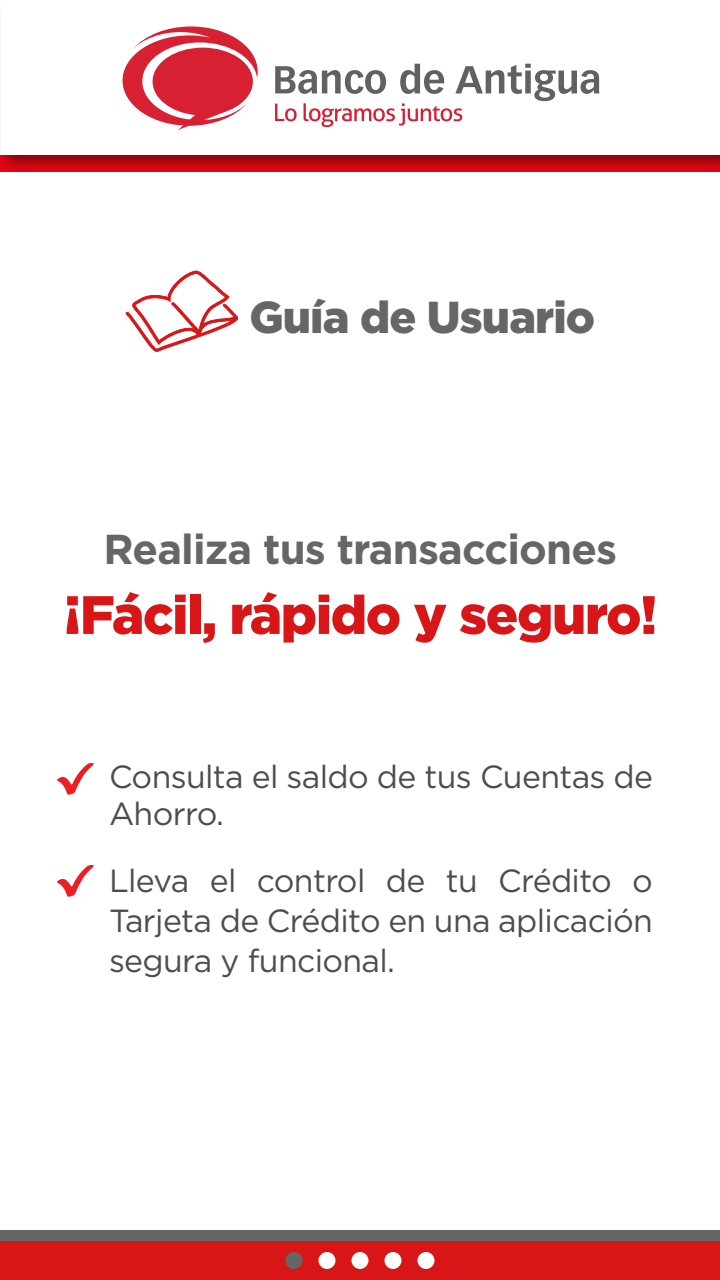
<style>
.page{position:relative;width:720px;height:1280px;background:#fff}
.page>*{position:absolute;margin:0;border:0;box-sizing:border-box;transform-origin:0 0}
.t1{font:900 53.9px "Gotham";letter-spacing:-.025em;color:#d91617}
.t2{font:900 44.6px "Gotham";letter-spacing:-.02em;color:#666}
.t3{font:700 41.8px "Gotham";letter-spacing:-.02em;color:#666}
.t4{font:32px/40.2px "Gotham";letter-spacing:-.02em;color:#4d4d4d}
</style>
<div class="page">
<div style="left:0;top:1241px;width:720px;height:39px;background:#d91617"></div>
<div style="left:0;top:1230px;width:720px;height:11px;background:#666"></div>
<div style="left:286px;top:1252px;width:16px;height:17px;background:#666;border-radius:50%"></div>
<div style="left:318px;top:1252px;width:18px;height:17px;background:#fff;border-radius:50%"></div>
<div style="left:352px;top:1252px;width:16px;height:17px;background:#fff;border-radius:50%"></div>
<div style="left:384px;top:1252px;width:18px;height:17px;background:#fff;border-radius:50%"></div>
<div style="left:418px;top:1252px;width:16px;height:17px;background:#fff;border-radius:50%"></div>
<svg style="left:125px;top:270px;width:113px;height:82px"></svg>
<img style="left:0;top:155px;width:720px;height:17px">
<svg style="left:123px;top:26px;width:135px;height:104px"></svg>
<svg style="left:275px;top:64px;width:324px;height:63px"></svg>
<svg style="left:57px;top:763px;width:37px;height:32px"></svg>
<svg style="left:57px;top:865px;width:37px;height:32px"></svg>
<h2 class="t2" style="left:249px;top:287px;width:347px">Guía de Usuario</h2>
<h3 class="t3" style="left:104px;top:522px;width:515px">Realiza tus transacciones</h3>
<h1 class="t1" style="left:64px;top:578px;width:595px">¡Fácil, rápido y seguro!</h1>
<p class="t4" style="left:109px;top:758px;width:546px;line-height:36.2px">Consulta el saldo de tus Cuentas de<br>Ahorro.</p>
<p class="t4" style="left:109px;top:860px;width:546px;text-align:justify">Lleva el control de tu Crédito o Tarjeta de Crédito en una aplicación segura y funcional.</p>
</div>
